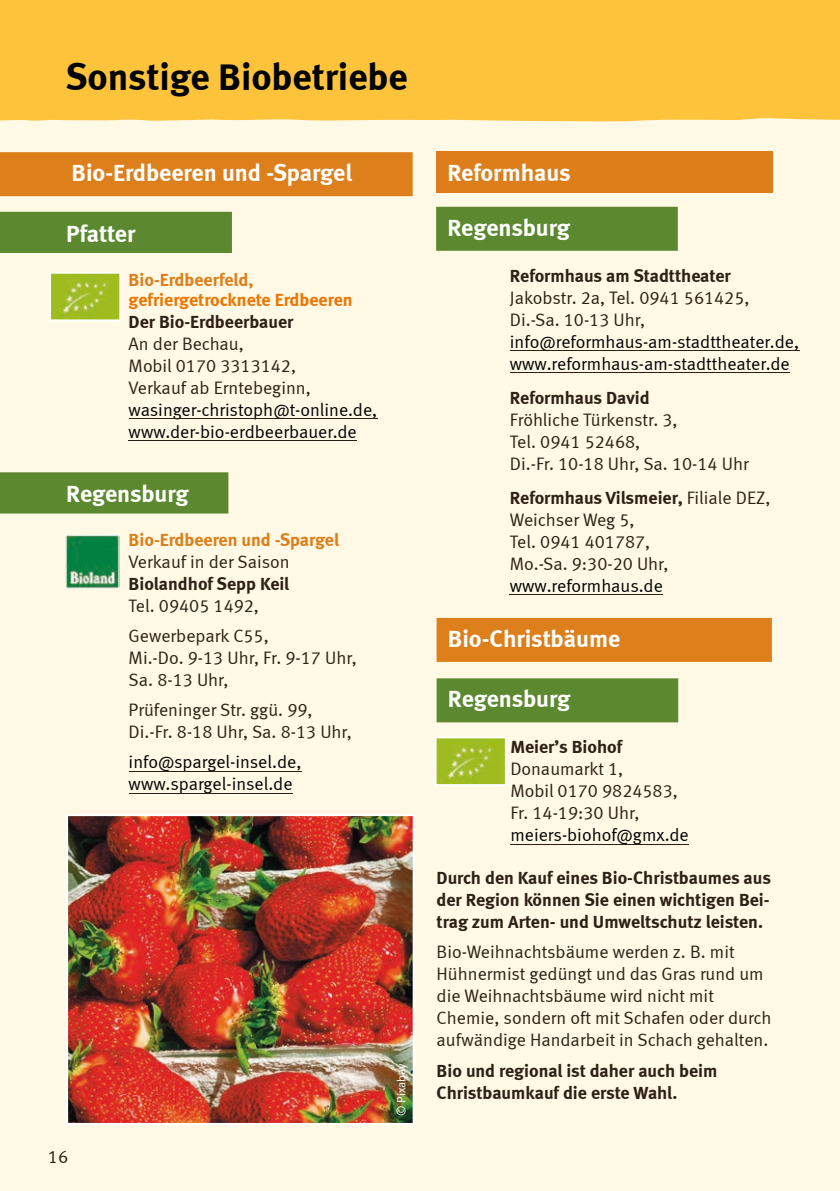
<style>
.page{position:relative;width:840px;height:1191px;background:#fff}
.page>*{position:absolute;margin:0;border:0;box-sizing:border-box;transform-origin:0 0}
.t1{font:38px "Meta Bold LF";color:#020303}
.t2{font:24px "Meta Bold LF";letter-spacing:-.005em;color:#fff}
.t3{font:18px/22px "Meta Normal LF";color:#2e2016}
.t4{font:18px/22px "Meta Bold LF";color:#2e2016;text-align:justify}
.t5{font:18px/22px "Meta Normal LF";color:#020303}
.t6{font:18px "Meta Bold LF";color:#dd7e1a}
.t7{font:18px "Meta Bold LF";color:#ed7603}
.t8{font:12px "Meta Normal LF";letter-spacing:-.005em;color:#fff}
.s1{font-family:"Meta Normal LF"}
</style>
<div class="page">
<div style="left:0;top:0;width:839px;height:1191px;background:#fff9e5"></div>
<div style="left:0;top:0;width:838px;height:122px;background:#fdc43b"></div>
<svg style="left:435px;top:736px;width:71px;height:50px;background:#adc542"></svg>
<div style="left:0;top:152px;width:412px;height:44px;background:#dd7f1a"></div>
<div style="left:0;top:212px;width:232px;height:41px;background:#5c892f"></div>
<div style="left:0;top:472px;width:228px;height:41px;background:#5c892f"></div>
<hr style="left:129px;top:418px;width:248px;height:1px;background:#2e2016">
<hr style="left:129px;top:440px;width:227px;height:1px;background:#2e2016">
<hr style="left:129px;top:771px;width:172px;height:1px;background:#2e2016">
<hr style="left:129px;top:793px;width:163px;height:1px;background:#2e2016">
<div style="left:436px;top:618px;width:335px;height:44px;background:#dd7f1a"></div>
<div style="left:436px;top:678px;width:242px;height:44px;background:#5c892f"></div>
<hr style="left:510px;top:844px;width:178px;height:1px;background:#2e2016">
<img style="left:65px;top:535px;width:54px;height:53px">
<img style="left:66px;top:814px;width:348px;height:311px">
<svg style="left:49px;top:272px;width:72px;height:49px;background:#acc541"></svg>
<div style="left:436px;top:152px;width:335px;height:41px;background:#dd7e1a"></div>
<div style="left:436px;top:207px;width:241px;height:44px;background:#5c892f"></div>
<hr style="left:509px;top:350px;width:289px;height:1px;background:#2e2016">
<hr style="left:509px;top:372px;width:280px;height:1px;background:#2e2016">
<hr style="left:509px;top:594px;width:153px;height:1px;background:#2e2016">
<svg style="left:838px;top:0;width:2px;height:122px"></svg>
<h1 class="t1" style="left:65px;top:60px;width:343px">Sonstige Biobetriebe</h1>
<h2 class="t2" style="left:72px;top:162px;width:282px">Bio-Erdbeeren und -Spargel</h2>
<h2 class="t2" style="left:66px;top:223px;width:71px">Pfatter</h2>
<p class="t6" style="left:129px;top:271px;width:126px">Bio-Erdbeerfeld,</p>
<p class="t7" style="left:129px;top:291px;width:225px">gefriergetrocknete Erdbeeren</p>
<p class="t4" style="left:129px;top:311px;width:166px">Der Bio-Erdbeerbauer</p>
<p class="t3" style="left:129px;top:333px;width:183px">An der Bechau,<br>Mobil 0170 3313142,<br>Verkauf ab Erntebeginn,</p>
<p class="t5" style="left:129px;top:399px;width:250px">wasinger-christoph@t-online.de, www.der-bio-erdbeerbauer.de</p>
<h2 class="t2" style="left:66px;top:483px;width:124px">Regensburg</h2>
<p class="t6" style="left:129px;top:532px;width:212px">Bio-Erdbeeren und -Spargel</p>
<p class="t3" style="left:129px;top:552px;width:162px">Verkauf in der Saison</p>
<p class="t4" style="left:129px;top:574px;width:162px">Biolandhof Sepp Keil</p>
<p class="t3" style="left:129px;top:592px;width:141px;line-height:30px">Tel. 09405 1492,<br>Gewerbepark C55,</p>
<p class="t3" style="left:129px;top:648px;width:229px">Mi.-Do. 9-13 Uhr, Fr. 9-17 Uhr,<br>Sa. 8-13 Uhr,</p>
<p class="t3" style="left:129px;top:700px;width:225px">Prüfeninger Str. ggü. 99,<br>Di.-Fr. 8-18 Uhr, Sa. 8-13 Uhr,</p>
<p class="t5" style="left:129px;top:752px;width:174px">info@spargel-insel.de, www.spargel-insel.de</p>
<p class="t3" style="left:48px;top:1146px;width:22px">16</p>
<p class="t8" style="left:396px;top:1115px;width:54px;rotate:-90deg">© Pixabay</p>
<h2 class="t2" style="left:447px;top:162px;width:125px">Reformhaus</h2>
<h2 class="t2" style="left:447px;top:217px;width:124px">Regensburg</h2>
<p class="t4" style="left:509px;top:266px;width:222px">Reformhaus am Stadttheater</p>
<p class="t3" style="left:509px;top:288px;width:241px">Jakobstr. 2a, Tel. 0941 561425,<br>Di.-Sa. 10-13 Uhr,</p>
<p class="t5" style="left:509px;top:332px;width:290px">info@reformhaus-am-stadttheater.de, www.reformhaus-am-stadttheater.de</p>
<p class="t4" style="left:509px;top:388px;width:141px">Reformhaus David</p>
<p class="t3" style="left:509px;top:410px;width:240px">Fröhliche Türkenstr. 3,<br>Tel. 0941 52468,<br>Di.-Fr. 10-18 Uhr, Sa. 10-14 Uhr</p>
<p class="t4" style="left:509px;top:488px;width:262px">Reformhaus Vilsmeier, <span class="s1">Filiale DEZ,</span></p>
<p class="t3" style="left:509px;top:509px;width:160px">Weichser Weg 5,<br>Tel. 0941 401787,<br>Mo.-Sa. 9:30-20 Uhr,</p>
<p class="t5" style="left:509px;top:575px;width:154px">www.reformhaus.de</p>
<h2 class="t2" style="left:447px;top:628px;width:174px">Bio-Christbäume</h2>
<h2 class="t2" style="left:447px;top:688px;width:124px">Regensburg</h2>
<p class="t4" style="left:510px;top:737px;width:113px">Meier’s Biohof</p>
<p class="t3" style="left:510px;top:759px;width:169px">Donaumarkt 1,<br>Mobil 0170 9824583,<br>Fr. 14-19:30 Uhr,</p>
<p class="t5" style="left:510px;top:825px;width:180px">meiers-biohof@gmx.de</p>
<p class="t4" style="left:436px;top:868px;width:336px">Durch den Kauf eines Bio-Christbaumes aus der Region können Sie einen wichtigen Bei&shy;trag zum Arten- und Umweltschutz leisten.</p>
<p class="t3" style="left:436px;top:942px;width:336px">Bio-Weihnachtsbäume werden z. B. mit Hühnermist gedüngt und das Gras rund um die Weihnachtsbäume wird nicht mit Chemie, sondern oft mit Schafen oder durch aufwändige Handarbeit in Schach gehalten.</p>
<p class="t4" style="left:436px;top:1060px;width:282px">Bio und regional ist daher auch beim<br>Christbaumkauf die erste Wahl.</p>
</div>
